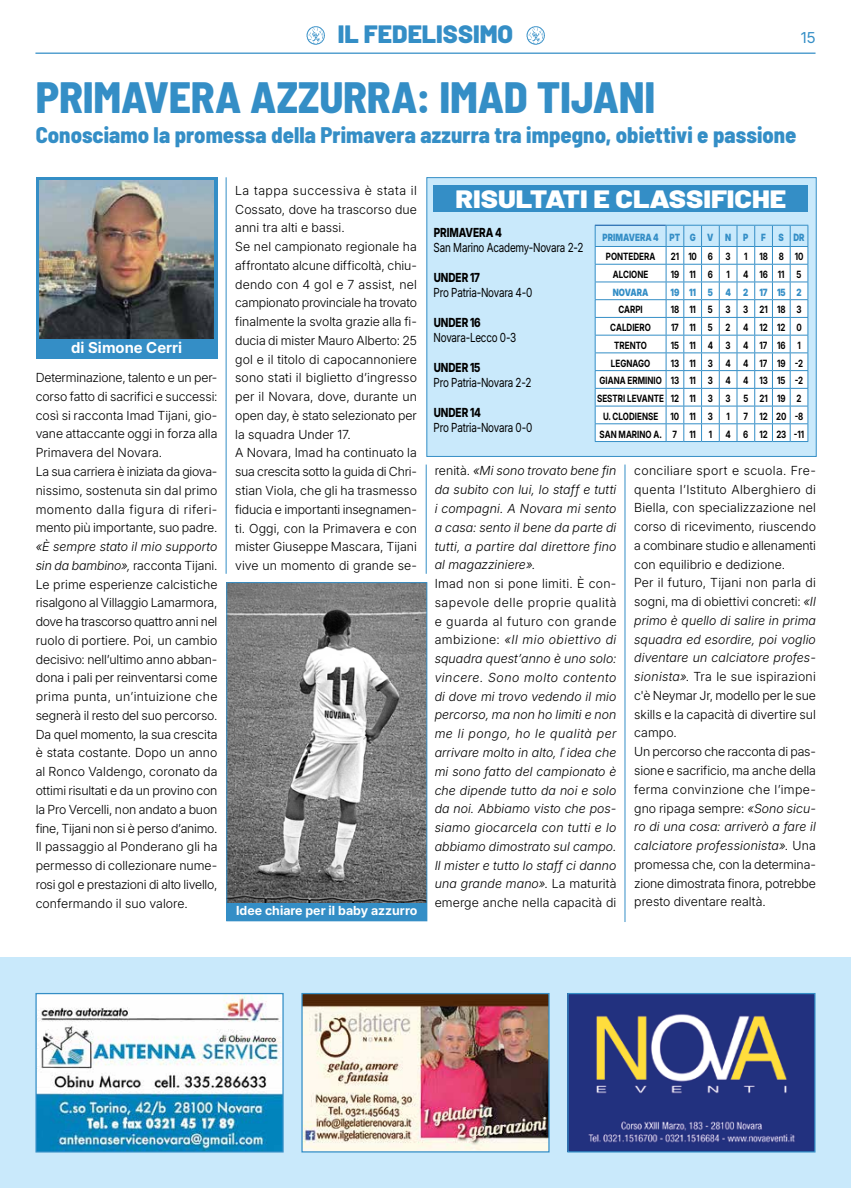
<style>
.page{position:relative;width:851px;height:1188px;background:#fff}
.page>*{position:absolute;margin:0;border:0;box-sizing:border-box;transform-origin:0 0}
.t1{font:800 semi-condensed 43.75px "Barlow";letter-spacing:-.005em;color:#348ec6}
.t2{font:900 25px "Barlow";color:#fff;scale:1.15 1}
.t3{font:900 25px "Barlow";color:#348ec6}
.t4{font:800 semi-condensed 22.5px "Barlow";color:#348ec6}
.t5{font:700 15px "Inter 18 pt";color:#fff}
.t6{font:15px "Inter 18 pt";color:#348ec6}
.t7{font:300 12.5px/18.8px "Inter 18 pt";color:#000}
.t8{font:italic 300 12.5px/18.8px "Inter 18 pt";letter-spacing:.01em;color:#000;text-align:justify}
.t9{font:12.5px "Inter 18 pt";letter-spacing:-.02em;color:#000;scale:.8 1}
.t10{font:800 12.5px "Inter 18 pt";letter-spacing:-.005em;color:#000;scale:.8 1}
.t11{font:700 12.5px "Inter 18 pt";color:#fff}
.t12{font:700 10px/17.8px "Inter 18 pt";letter-spacing:.005em;color:#000;text-align:justify;scale:.8 1}
.t13{font:900 10px "Inter 18 pt";letter-spacing:.005em;color:#348ec6;scale:.8 1}
.s1{font-style:italic}
.s2{font-style:normal}
</style>
<div class="page">
<hr style="left:35px;top:53px;width:780px;height:1px;background:#348ec6">
<img style="left:306px;top:27px;width:18px;height:17px">
<img style="left:526px;top:27px;width:18px;height:17px">
<div style="left:36px;top:177px;width:181px;height:182px;background:#348ec6"></div>
<img style="left:40px;top:181px;width:173px;height:157px">
<div style="left:426px;top:177px;width:390px;height:279px;background:#c9e9fb"></div>
<div style="left:433px;top:185px;width:374px;height:27px;background:#348ec6"></div>
<svg style="left:594px;top:225px;width:214px;height:217px"></svg>
<hr style="left:226px;top:177px;width:1px;height:396px;background:#348ec6">
<hr style="left:426px;top:464px;width:1px;height:109px;background:#348ec6">
<hr style="left:624px;top:464px;width:1px;height:457px;background:#348ec6">
<div style="left:0;top:957px;width:850px;height:230px;background:#c9e9fb"></div>
<img style="left:303px;top:994px;width:244px;height:156px">
<div style="left:301px;top:992px;width:248px;height:160px;border:1px solid #348ec6"></div>
<img style="left:569px;top:994px;width:244px;height:156px">
<div style="left:567px;top:992px;width:248px;height:160px;border:1px solid #348ec6"></div>
<img style="left:37px;top:994px;width:244px;height:156px">
<div style="left:35px;top:992px;width:248px;height:160px;border:1px solid #348ec6"></div>
<img style="left:228px;top:584px;width:197px;height:318px">
<div style="left:226px;top:582px;width:201px;height:338px;border:1px solid #348ec6"></div>
<div style="left:226px;top:902px;width:201px;height:18px;background:#348ec6"></div>
<h2 class="t3" style="left:338px;top:16px;width:177px">IL FEDELISSIMO</h2>
<p class="t6" style="left:800px;top:26px;width:16px">15</p>
<h1 class="t1" style="left:36px;top:65px;width:621px">PRIMAVERA AZZURRA: IMAD TIJANI</h1>
<h3 class="t4" style="left:36px;top:118px;width:762px">Conosciamo la promessa della Primavera azzurra tra impegno, obiettivi e passione</h3>
<p class="t5" style="left:71px;top:336px;width:112px">di Simone Cerri</p>
<p class="t7" style="left:36px;top:368px;width:183px">Determinazione, talento e un per&shy;corso fatto di sacrifici e successi: così si racconta Imad Tijani, gio&shy;vane attaccante oggi in forza alla<br>Primavera del Novara.<br>La sua carriera è iniziata da giova&shy;nissimo, sostenuta sin dal primo momento dalla figura di riferi&shy;mento più importante, suo padre.</p>
<p class="t7" style="left:36px;top:536px;width:183px;text-align:justify"><span class="s1">«È sempre stato il mio supporto sin da bambino»,</span> racconta Tijani.<br>Le prime esperienze calcistiche risalgono al Villaggio Lamarmora, dove ha trascorso quattro anni nel ruolo di portiere. Poi, un cambio decisivo: nell’ultimo anno abban&shy;dona i pali per reinventarsi come prima punta, un’intuizione che segnerà il resto del suo percorso.<br>Da quel momento, la sua crescita è stata costante. Dopo un anno al Ronco Valdengo, coronato da ottimi risultati e da un provino con la Pro Vercelli, non andato a buon fine, Tijani non si è perso d’animo.<br>Il passaggio al Ponderano gli ha permesso di collezionare nume&shy;rosi gol e prestazioni di alto livello, confermando il suo valore.</p>
<p class="t7" style="left:235px;top:180px;width:183px">La tappa successiva è stata il<br>Cossato, dove ha trascorso due anni tra alti e bassi.<br>Se nel campionato regionale ha affrontato alcune difficoltà, chiu&shy;dendo con 4 gol e 7 assist, nel campionato provinciale ha trovato finalmente la svolta grazie alla fi&shy;ducia di mister Mauro Alberto: 25 gol e il titolo di capocannoniere sono stati il biglietto d’ingresso per il Novara, dove, durante un open day, è stato selezionato per la squadra Under 17.<br>A Novara, Imad ha continuato la sua crescita sotto la guida di Chri&shy;stian Viola, che gli ha trasmesso fiducia e importanti insegnamen&shy;ti. Oggi, con la Primavera e con mister Giuseppe Mascara, Tijani vive un momento di grande se-</p>
<p class="t11" style="left:236px;top:900px;width:183px">Idee chiare per il baby azzurro</p>
<h2 class="t2" style="left:455px;top:180px;width:289px">RISULTATI E CLASSIFICHE</h2>
<p class="t13" style="left:602px;top:229px;width:184px">PRIMAVERA 4 PT G V N P</p>
<p class="t13" style="left:761px;top:229px;width:7px">F</p>
<p class="t13" style="left:778px;top:229px;width:34px">S DR</p>
<p class="t12" style="left:605px;top:247px;width:63px">PONTEDERA</p>
<p class="t12" style="left:670px;top:247px;width:54px">21 10 6</p>
<p class="t12" style="left:725px;top:247px;width:8px">3</p>
<p class="t12" style="left:744px;top:247px;width:75px">1 18810</p>
<p class="t12" style="left:612px;top:265px;width:46px">ALCIONE</p>
<p class="t12" style="left:670px;top:265px;width:54px">19 11 6</p>
<p class="t12" style="left:726px;top:265px;width:6px">1</p>
<p class="t12" style="left:743px;top:265px;width:74px">41611 5</p>
<p class="t13" style="left:612px;top:284px;width:46px">NOVARA</p>
<p class="t13" style="left:670px;top:284px;width:165px">1911 5 4 2 1715 2</p>
<p class="t12" style="left:618px;top:300px;width:32px">CARPI</p>
<p class="t12" style="left:670px;top:300px;width:54px">18 11 5</p>
<p class="t12" style="left:725px;top:300px;width:8px">3</p>
<p class="t12" style="left:743px;top:300px;width:74px">3 2118 3</p>
<p class="t12" style="left:610px;top:318px;width:52px">CALDIERO</p>
<p class="t12" style="left:671px;top:318px;width:54px">17 11 5</p>
<p class="t12" style="left:725px;top:318px;width:8px">2</p>
<p class="t12" style="left:743px;top:318px;width:75px">4 1212 0</p>
<p class="t12" style="left:614px;top:336px;width:42px">TRENTO</p>
<p class="t12" style="left:670px;top:336px;width:164px">1511 4 3 41716 1</p>
<p class="t12" style="left:611px;top:354px;width:51px">LEGNAGO</p>
<p class="t10" style="left:433px;top:223px;width:87px">PRIMAVERA 4</p>
<p class="t9" style="left:433px;top:238px;width:189px">San Marino Academy-Novara 2-2</p>
<p class="t10" style="left:433px;top:268px;width:59px">UNDER 17</p>
<p class="t9" style="left:433px;top:283px;width:125px">Pro Patria-Novara 4-0</p>
<p class="t10" style="left:433px;top:313px;width:60px">UNDER 16</p>
<p class="t9" style="left:433px;top:328px;width:105px">Novara-Lecco 0-3</p>
<p class="t10" style="left:433px;top:358px;width:60px">UNDER 15</p>
<p class="t9" style="left:433px;top:373px;width:124px">Pro Patria-Novara 2-2</p>
<p class="t10" style="left:433px;top:403px;width:61px">UNDER 14</p>
<p class="t9" style="left:433px;top:418px;width:125px">Pro Patria-Novara 0-0</p>
<p class="t12" style="left:597px;top:354px;width:259px;text-indent:74px">1311 3 4 4 1719-2<br>GIANA ERMINIO 13 11 3 4 4 13 15 -2<br>SESTRI LEVANTE 12 11 3</p>
<p class="t12" style="left:725px;top:389px;width:8px">3</p>
<p class="t12" style="left:743px;top:389px;width:74px">5 2119 2</p>
<p class="t12" style="left:603px;top:407px;width:139px">U. CLODIENSE 10 11 3</p>
<p class="t12" style="left:726px;top:407px;width:6px">1</p>
<p class="t12" style="left:743px;top:407px;width:76px">7 12 20 -8</p>
<p class="t12" style="left:599px;top:424px;width:122px">SAN MARINO A. 7 11</p>
<p class="t12" style="left:708px;top:424px;width:6px">1</p>
<p class="t12" style="left:725px;top:424px;width:100px">4 6 12 23 -11</p>
<p class="t8" style="left:434px;top:461px;width:183px"><span class="s2">renità.</span> «Mi sono trovato bene fin da subito con lui, lo staff e tutti i compagni. A Novara mi sento a casa: sento il bene da parte di tutti, a partire dal direttore fino al magazziniere».</p>
<p class="t8" style="left:434px;top:573px;width:183px"><span class="s2">Imad non si pone limiti. È con&shy;sapevole delle proprie qualità e guarda al futuro con grande ambizione:</span> «Il mio obiettivo di squadra quest’anno è uno solo: vincere. Sono molto contento di dove mi trovo vedendo il mio percorso, ma non ho limiti e non me li pongo, ho le qualità per arrivare molto in alto, ľ idea che mi sono fatto del campionato è che dipende tutto da noi e solo da noi. Abbiamo visto che pos&shy;siamo giocarcela con tutti e lo abbiamo dimostrato sul campo.<br>Il mister e tutto lo staff ci danno una grande mano»<span class="s2">. La maturità emerge anche nella capacità di</span></p>
<p class="t7" style="left:634px;top:460px;width:183px">conciliare sport e scuola. Fre&shy;quenta l’Istituto Alberghiero di<br>Biella, con specializzazione nel corso di ricevimento, riuscendo a combinare studio e allenamenti con equilibrio e dedizione.<br>Per il futuro, Tijani non parla di sogni, ma di obiettivi concreti: <span class="s1">«Il primo è quello di salire in prima squadra ed esordire, poi voglio diventare un calciatore profes&shy;sionista»</span>. Tra le sue ispirazioni c'è Neymar Jr, modello per le sue skills e la capacità di divertire sul campo.<br>Un percorso che racconta di pas&shy;sione e sacrificio, ma anche della ferma convinzione che l’impe&shy;gno ripaga sempre: <span class="s1">«Sono sicu&shy;ro di una cosa: arriverò a fare il calciatore professionista»</span>. Una promessa che, con la determina&shy;zione dimostrata finora, potrebbe presto diventare realtà.</p>
</div>
